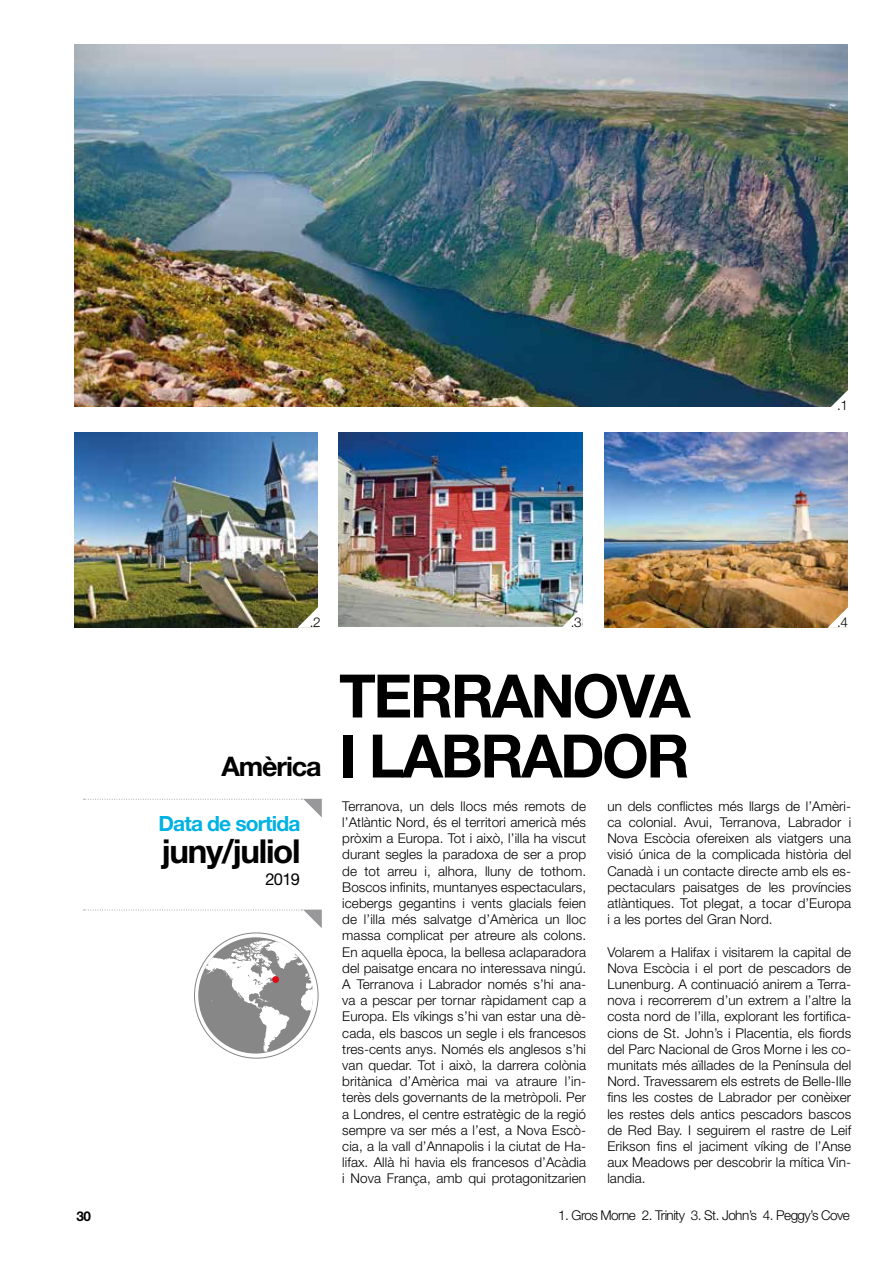
<style>
.page{position:relative;width:893px;height:1263px;background:#fff}
.page>*{position:absolute;margin:0;border:0;box-sizing:border-box;transform-origin:0 0}
.t1{font:700 60px "Helvetica Neue LT Std";letter-spacing:-.04em;color:#000}
.t2{font:700 33px "Helvetica Neue LT Std";letter-spacing:-.04em;color:#000}
.t3{font:700 27px "Helvetica Neue LT Std";letter-spacing:-.04em;color:#000}
.t4{font:700 21px "Helvetica Neue LT Std";letter-spacing:-.04em;color:#00b2e3}
.t5{font:16.5px "Helvetica Neue LT Std";color:#000}
.t6{font:300 13.5px/16.2px "Helvetica Neue LT Std";letter-spacing:.005em;color:#000;text-align:justify}
.t7{font:300 13.5px "Helvetica Neue LT Std";letter-spacing:-.04em;color:#000}
.t8{font:700 13.5px "Helvetica Neue LT Std";color:#000}
</style>
<div class="page">
<svg style="left:84px;top:799px;width:238px;height:18px"></svg>
<svg style="left:84px;top:909px;width:238px;height:19px"></svg>
<div style="left:198px;top:937px;width:115px;height:116px;background:#878787;border-radius:50%"></div>
<svg style="left:204px;top:940px;width:110px;height:113px"></svg>
<div style="left:272px;top:976px;width:7px;height:7px;background:#e30613;border-radius:50%"></div>
<img style="left:604px;top:433px;width:244px;height:194px">
<img style="left:338px;top:433px;width:244px;height:194px">
<img style="left:74px;top:433px;width:244px;height:194px">
<img style="left:74px;top:44px;width:774px;height:363px">
<svg style="left:297px;top:605px;width:21px;height:23px"></svg>
<svg style="left:827px;top:605px;width:21px;height:23px"></svg>
<svg style="left:561px;top:605px;width:22px;height:22px"></svg>
<svg style="left:827px;top:387px;width:21px;height:20px"></svg>
<p class="t6" style="left:837px;top:396px;width:12px">.1</p>
<p class="t6" style="left:310px;top:614px;width:12px">.2</p>
<p class="t6" style="left:571px;top:614px;width:12px">.3</p>
<p class="t6" style="left:837px;top:614px;width:12px">.4</p>
<h3 class="t3" style="left:221px;top:749px;width:102px">Amèrica</h3>
<h3 class="t4" style="left:159px;top:811px;width:143px">Data de sortida</h3>
<h2 class="t2" style="left:162px;top:831px;width:140px">juny/juliol</h2>
<p class="t5" style="left:265px;top:869px;width:36px">2019</p>
<h1 class="t1" style="left:339px;top:659px;width:353px">TERRANOVA</h1>
<h1 class="t1" style="left:339px;top:719px;width:352px">I LABRADOR</h1>
<p class="t6" style="left:342px;top:797px;width:245px">Terranova, un dels llocs més remots de l’Atlàntic Nord, és el territori americà més pròxim a Europa. Tot i això, l’illa ha viscut durant segles la paradoxa de ser a prop de tot arreu i, alhora, lluny de tothom.<br>Boscos infinits, muntanyes espectaculars, icebergs gegantins i vents glacials feien de l’illa més salvatge d’Amèrica un lloc massa complicat per atreure als colons.<br>En aquella època, la bellesa aclaparadora del paisatge encara no interessava ningú.<br>A Terranova i Labrador només s’hi ana&shy;va a pescar per tornar ràpidament cap a Europa. Els víkings s’hi van estar una dè&shy;cada, els bascos un segle i els francesos tres-cents anys. Només els anglesos s’hi van quedar. Tot i això, la darrera colònia britànica d’Amèrica mai va atraure l’in&shy;terès dels governants de la metròpoli. Per a Londres, el centre estratègic de la regió sempre va ser més a l’est, a Nova Escò&shy;cia, a la vall d’Annapolis i la ciutat de Ha&shy;lifax. Allà hi havia els francesos d’Acàdia i Nova França, amb qui protagonitzarien</p>
<p class="t6" style="left:607px;top:797px;width:245px">un dels conflictes més llargs de l’Amèri&shy;ca colonial. Avui, Terranova, Labrador i Nova Escòcia ofereixen als viatgers una visió única de la complicada història del Canadà i un contacte directe amb els es&shy;pectaculars paisatges de les províncies atlàntiques. Tot plegat, a tocar d’Europa i a les portes del Gran Nord.</p>
<p class="t6" style="left:607px;top:943px;width:245px">Volarem a Halifax i visitarem la capital de Nova Escòcia i el port de pescadors de Lunenburg. A continuació anirem a Terra&shy;nova i recorrerem d’un extrem a l’altre la costa nord de l’illa, explorant les fortifica&shy;cions de St. John’s i Placentia, els fiords del Parc Nacional de Gros Morne i les co&shy;munitats més aïllades de la Península del Nord. Travessarem els estrets de Belle-Ille fins les costes de Labrador per conèixer les restes dels antics pescadors bascos de Red Bay. I seguirem el rastre de Leif Erikson fins el jaciment víking de l’Anse aux Meadows per descobrir la mítica Vin&shy;landia.</p>
<p class="t8" style="left:77px;top:1207px;width:16px">30</p>
<p class="t7" style="left:558px;top:1207px;width:293px">1. Gros Morne 2. Trinity 3. St. John’s 4. Peggy’s Cove</p>
</div>
